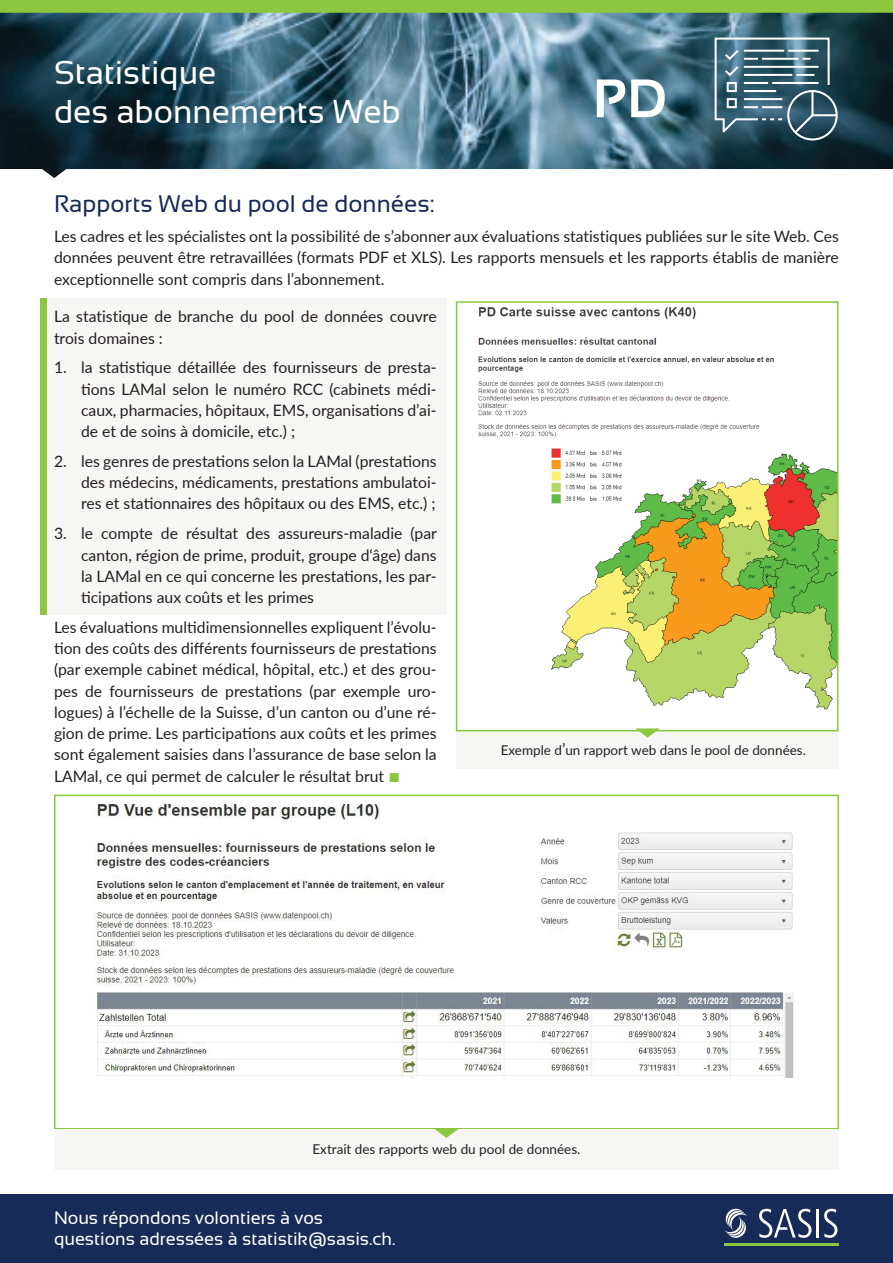
<style>
.page{position:relative;width:893px;height:1263px;background:#fff}
.page>*{position:absolute;margin:0;border:0;box-sizing:border-box;transform-origin:0 0}
.t1{font:700 54px "Sansation";color:#fff}
.t2{font:33px "Sansation";color:#fff}
.t3{font:24px "Sansation";color:#162b57}
.t4{font:18px/21px "Sansation";color:#fff}
.body{font:15.75px/21.3px "Lato";color:#231f20;text-align:justify}
.t5{font:13.5px "Lato";color:#231f20}
.s1{font-family:"Arial";font-size:19.5px;color:#8dc73f}
.s2{font-size:15.75px}
</style>
<div class="page">
<div style="left:0;top:0;width:893px;height:13px;background:#8dc73f"></div>
<img style="left:0;top:13px;width:893px;height:165px">
<svg style="left:714px;top:37px;width:125px;height:104px"></svg>
<div style="left:0;top:1194px;width:893px;height:69px;background:#162b57"></div>
<hr style="left:724px;top:1243px;width:115px;height:2px;background:#8dc73f">
<hr style="left:817px;top:1209px;width:2px;height:28px;background:#fff">
<svg style="left:824px;top:1209px;width:13px;height:29px"></svg>
<svg style="left:759px;top:1209px;width:52px;height:29px"></svg>
<svg style="left:724px;top:1209px;width:23px;height:29px"></svg>
<div style="left:456px;top:728px;width:383px;height:41px;background:#f6f6f5"></div>
<img style="left:478px;top:307px;width:357px;height:403px">
<div style="left:456px;top:301px;width:382px;height:430px;border:2px solid #8dc73f"></div>
<div style="left:47px;top:298px;width:399px;height:316px;background:#f6f6f5"></div>
<div style="left:41px;top:298px;width:6px;height:316px;background:#8dc73f"></div>
<img style="left:93px;top:801px;width:701px;height:276px">
<div style="left:54px;top:795px;width:785px;height:334px;border:2px solid #8dc73f"></div>
<div style="left:54px;top:1129px;width:785px;height:41px;background:#f6f6f5"></div>
<svg style="left:635px;top:728px;width:25px;height:9px"></svg>
<svg style="left:434px;top:1129px;width:25px;height:9px"></svg>
<p class="t2" style="left:54px;top:54px;width:164px">Statistique</p>
<p class="t2" style="left:54px;top:94px;width:348px">des abonnements Web</p>
<h1 class="t1" style="left:593px;top:68px;width:75px">PD</h1>
<p class="t3" style="left:54px;top:191px;width:382px">Rapports Web du pool de données:</p>
<p class="body" style="left:54px;top:225px;width:786px">Les cadres et les spécialistes ont la possibilité de s’abonner aux évaluations statistiques publiées sur le site Web. Ces</p>
<p class="body" style="left:54px;top:246px;width:786px">données peuvent être retravaillées (formats PDF et XLS). Les rapports mensuels et les rapports établis de manière exceptionnelle sont compris dans l’abonnement.</p>
<p class="body" style="left:54px;top:305px;width:384px">La statistique de branche du pool de données couvre trois domaines :</p>
<p class="body" style="left:81px;top:356px;width:357px;text-indent:-27px">1. la statistique détaillée des fournisseurs de presta&shy;tions LAMal selon le numéro RCC (cabinets médi&shy;caux, pharmacies, hôpitaux, EMS, organisations d’ai&shy;de et de soins à domicile, etc.) ;</p>
<p class="body" style="left:81px;top:450px;width:357px;text-indent:-27px">2. les genres de prestations selon la LAMal (prestations des médecins, médicaments, prestations ambulatoi&shy;res et stationnaires des hôpitaux ou des EMS, etc.) ;</p>
<p class="body" style="left:81px;top:522px;width:357px;text-indent:-27px">3. le compte de résultat des assureurs-maladie (par canton, région de prime, produit, groupe d‘âge) dans la LAMal en ce qui concerne les prestations, les par&shy;ticipations aux coûts et les primes</p>
<p class="body" style="left:54px;top:616px;width:384px">Les évaluations multidimensionnelles expliquent l’évolu&shy;tion des coûts des différents fournisseurs de prestations (par exemple cabinet médical, hôpital, etc.) et des grou&shy;pes de fournisseurs de prestations (par exemple uro&shy;logues) à l’échelle de la Suisse, d’un canton ou d’une ré&shy;gion de prime. Les participations aux coûts et les primes sont également saisies dans l’assurance de base selon la LAMal, ce qui permet de calculer le résultat brut <span class="s1">■</span></p>
<p class="t5" style="left:501px;top:740px;width:307px">Exemple d<span class="s2">’</span>un rapport web dans le pool de données.</p>
<p class="t5" style="left:313px;top:1140px;width:269px">Extrait des rapports web du pool de données.</p>
<p class="t4" style="left:54px;top:1207px;width:343px">Nous répondons volontiers à vos questions adressées à statistik@sasis.ch.</p>
</div>
